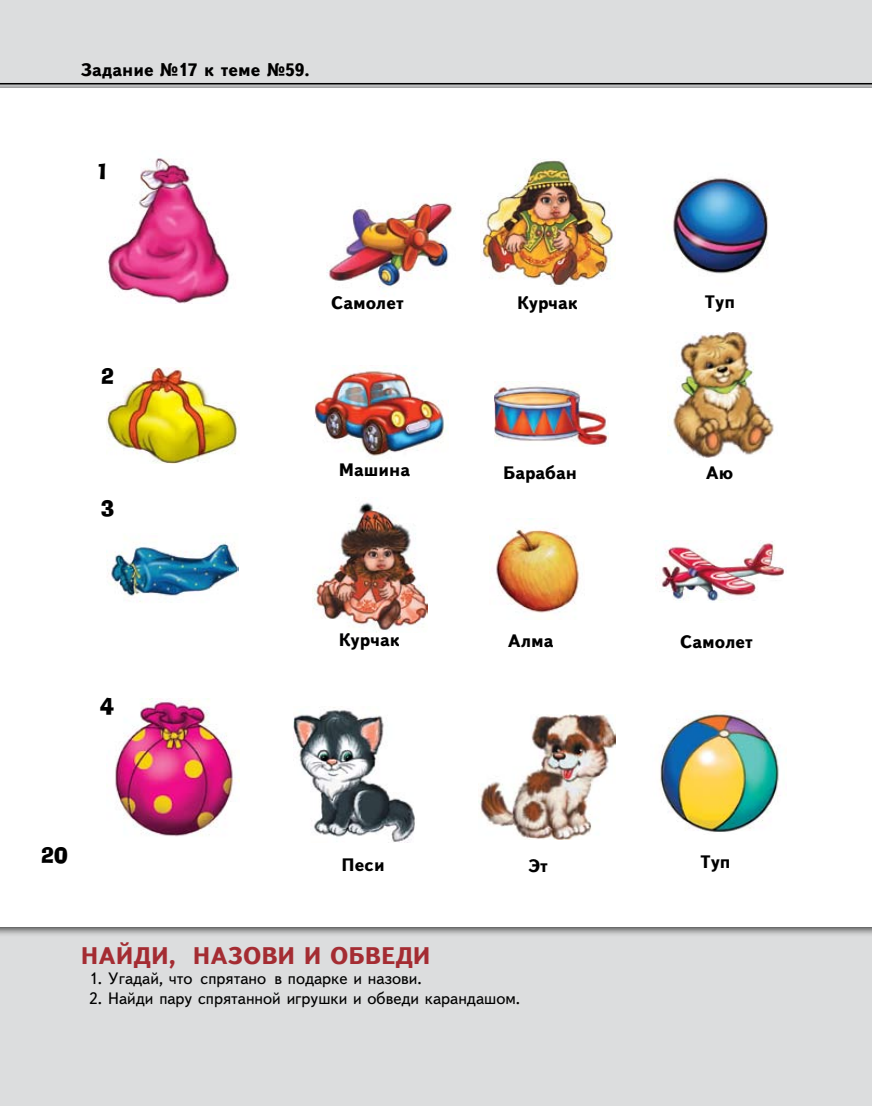
<style>
.page{position:relative;width:872px;height:1106px;background:#fff}
.page>*{position:absolute;margin:0;border:0;box-sizing:border-box;transform-origin:0 0}
.t1{font:700 24px "TT Text";color:#a42c32}
.t2{font:21px "TT Adlib";color:#000}
.t3{font:700 18px "TT Text";color:#000}
.t4{font:16.5px "TT Text";color:#000}
</style>
<div class="page">
<div style="left:0;top:0;width:872px;height:90px;background:#dcddde"></div>
<div style="left:0;top:907px;width:872px;height:199px;background:#dcddde"></div>
<div style="left:0;top:82px;width:872px;height:860px;background:#000;opacity:.75"></div>
<div style="left:0;top:88px;width:872px;height:838px;background:#fff"></div>
<img style="left:313px;top:502px;width:115px;height:130px">
<img style="left:494px;top:381px;width:114px;height:65px">
<img style="left:108px;top:158px;width:122px;height:145px">
<img style="left:106px;top:367px;width:134px;height:96px">
<img style="left:315px;top:366px;width:134px;height:94px">
<img style="left:668px;top:332px;width:106px;height:125px">
<img style="left:673px;top:178px;width:95px;height:96px">
<img style="left:115px;top:698px;width:125px;height:139px">
<img style="left:660px;top:710px;width:120px;height:122px">
<img style="left:478px;top:714px;width:137px;height:125px">
<img style="left:106px;top:536px;width:132px;height:66px">
<img style="left:655px;top:540px;width:130px;height:62px">
<img style="left:326px;top:203px;width:130px;height:89px">
<img style="left:489px;top:519px;width:91px;height:94px">
<img style="left:293px;top:707px;width:122px;height:136px">
<img style="left:480px;top:160px;width:135px;height:125px">
<p class="t3" style="left:81px;top:60px;width:230px">Задание №17 к теме №59.</p>
<p class="t2" style="left:98px;top:159px;width:10px">1</p>
<p class="t2" style="left:100px;top:364px;width:15px">2</p>
<p class="t2" style="left:100px;top:496px;width:15px">3</p>
<p class="t2" style="left:100px;top:694px;width:16px">4</p>
<p class="t3" style="left:331px;top:292px;width:74px">Самолет</p>
<p class="t3" style="left:517px;top:292px;width:62px">Курчак</p>
<p class="t3" style="left:705px;top:291px;width:32px">Туп</p>
<p class="t3" style="left:339px;top:459px;width:73px">Машина</p>
<p class="t3" style="left:503px;top:462px;width:75px">Барабан</p>
<p class="t3" style="left:705px;top:463px;width:29px">Аю</p>
<p class="t3" style="left:339px;top:629px;width:62px">Курчак</p>
<p class="t3" style="left:508px;top:630px;width:47px">Алма</p>
<p class="t3" style="left:680px;top:631px;width:74px">Самолет</p>
<p class="t2" style="left:40px;top:843px;width:29px">20</p>
<p class="t3" style="left:342px;top:854px;width:45px">Песи</p>
<p class="t3" style="left:528px;top:856px;width:21px">Эт</p>
<p class="t3" style="left:700px;top:851px;width:32px">Туп</p>
<h1 class="t1" style="left:81px;top:942px;width:148px">НАЙДИ, НАЗОВИ</h1>
<h1 class="t1" style="left:304px;top:942px;width:44px">И ОБВЕ</h1>
<h1 class="t1" style="left:395px;top:942px;width:33px">ДИ</h1>
<p class="t4" style="left:89px;top:969px;width:334px">1. Угадай, что спрятано в подарке и назови.</p>
<p class="t4" style="left:89px;top:989px;width:432px">2. Найди пару спрятанной игрушки и обведи карандашом.</p>
</div>
